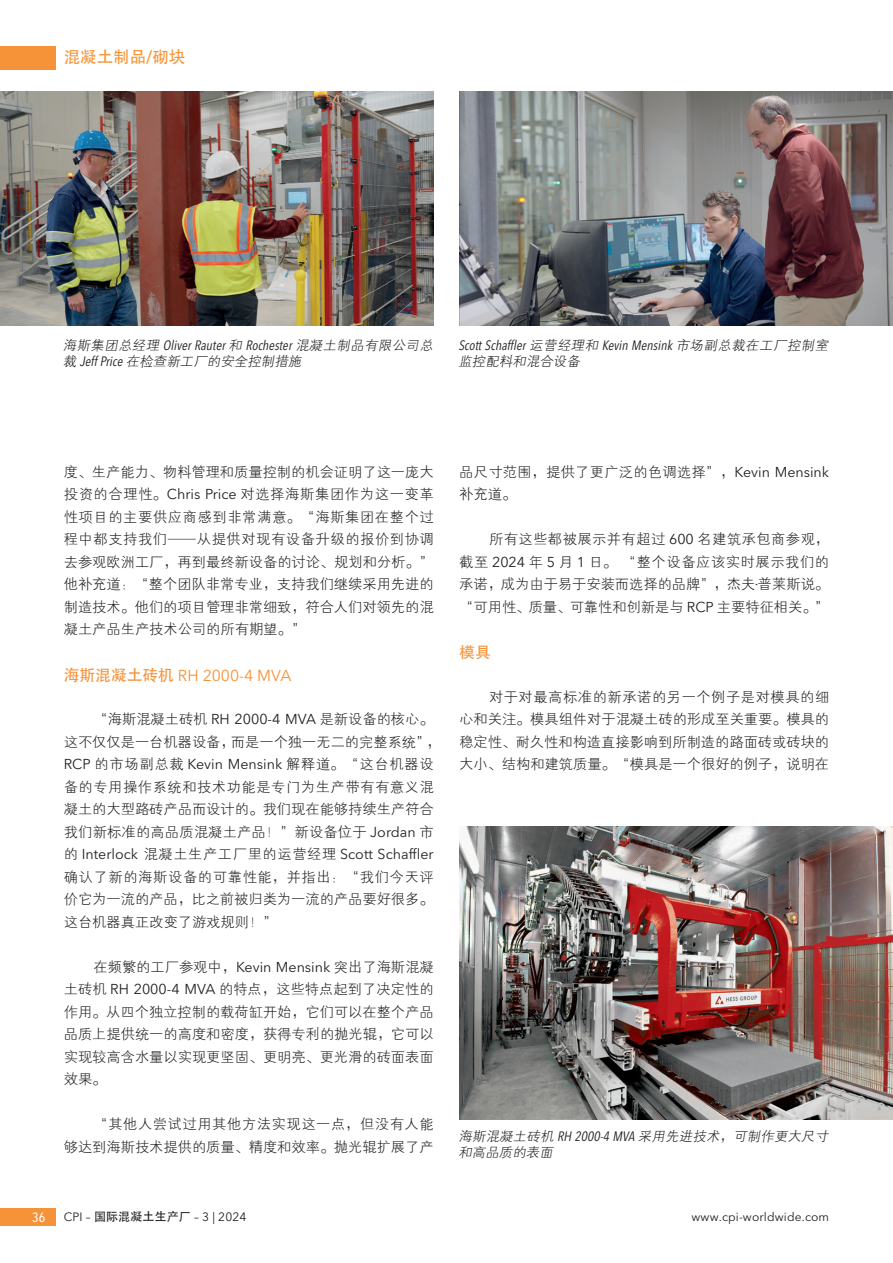
<style>
.page{position:relative;width:893px;height:1263px;background:#fff}
.page>*{position:absolute;margin:0;border:0;box-sizing:border-box;transform-origin:0 0}
.t1{font:16.5px "Adobe Heiti Std";color:#f79438}
.t2{font:15.75px "Avenir Next LT Pro";color:#f69238}
.t3{font:15.75px "Adobe Heiti Std";color:#f69238}
.t4{font:14.25px/22.5px "FZXH1 JW GB1 0";color:#231f20;text-align:justify}
.t5{font:14.25px "Avenir Next LT Pro";color:#231f20}
.t6{font:14.25px/22.5px "FZXH1 JW GB1 0";letter-spacing:.02em;color:#231f20}
.t7{font:italic condensed 13.5px "Avenir Next LT Pro";color:#231f20}
.t8{font:italic 13.5px/16.2px "FZXH1 JW GB1 0";color:#231f20}
.t9{font:500 condensed 13.5px "Avenir Next LT Pro";color:#fff}
.t10{font:12px "Avenir Next LT Pro";letter-spacing:.01em;color:#231f20}
.s1{font-family:"FZXH1 JW GB1 0";font-stretch:normal}
.s2{font-family:"Avenir Next LT Pro";font-stretch:condensed}
.s3{font-family:"Avenir Next LT Pro"}
.s4{font-family:"Adobe Heiti Std"}
.s5{font-family:"FZXH1 JW GB1 0"}
</style>
<div class="page">
<img style="left:0;top:91px;width:434px;height:234px">
<img style="left:459px;top:91px;width:434px;height:234px">
<img style="left:459px;top:826px;width:434px;height:293px">
<div style="left:0;top:1208px;width:55px;height:18px;background:#f69238"></div>
<div style="left:0;top:47px;width:55px;height:23px;background:#f69238"></div>
<p class="t1" style="left:64px;top:47px;width:123px">混凝土制品/砌块</p>
<p class="t7" style="left:63px;top:337px;width:374px"><span class="s1">海斯集团总经理</span> OliverRauter <span class="s1">和</span> Rochester <span class="s1">混凝土制品有限公司总</span></p>
<p class="t8" style="left:63px;top:353px;width:243px">裁 <span class="s2">JeffPrice</span> 在检查新工厂的安全控制措施</p>
<p class="t7" style="left:458px;top:337px;width:374px">ScottSchaffler <span class="s1">运营经理和</span> Kevin Mensink <span class="s1">市场副总裁在工厂控制室</span></p>
<p class="t8" style="left:458px;top:353px;width:126px">监控配料和混合设备</p>
<p class="t4" style="left:64px;top:461px;width:372px">度、生产能力、物料管理和质量控制的机会证明了这一庞大投资的合理性。<span class="s3">Chris Price</span> 对选择海斯集团作为这一变革性项目的主要供应商感到非常满意。“海斯集团在整个过程中都支持我们——从提供对现有设备升级的报价到协调去参观欧洲工厂，再到最终新设备的讨论、规划和分析。”他补充道：“整个团队非常专业，支持我们继续采用先进的制造技术。他们的项目管理非常细致，符合人们对领先的混凝土产品生产技术公司的所有期望。”</p>
<p class="t2" style="left:64px;top:666px;width:229px"><span class="s4">海斯混凝土砖机</span> RH 2000-4 MVA</p>
<p class="t4" style="left:64px;top:708px;width:379px;text-align:left;text-indent:30px">“海斯混凝土砖机 <span class="s3">RH 2000-4 MVA</span> 是新设备的核心。这不仅仅是一台机器设备，而是一个独一无二的完整系统”，<br><span class="s3">RCP</span> 的市场副总裁 <span class="s3">Kevin Mensink</span> 解释道。“这台机器设备的专用操作系统和技术功能是专门为生产带有有意义混凝土的大型路砖产品而设计的。我们现在能够持续生产符合我们新标准的高品质混凝土产品！”新设备位于 <span class="s3">Jordan</span> 市</p>
<p class="t5" style="left:64px;top:846px;width:371px"><span class="s5">的</span> Interlock <span class="s5">混凝土生产工厂里的运营经理</span> Scott Schaffler</p>
<p class="t4" style="left:64px;top:866px;width:372px">确认了新的海斯设备的可靠性能，并指出：“我们今天评价它为一流的产品，比之前被归类为一流的产品要好很多。这台机器真正改变了游戏规则！”</p>
<p class="t4" style="left:64px;top:956px;width:371px;text-indent:30px">在频繁的工厂参观中，<span class="s3">Kevin Mensink</span> 突出了海斯混凝土砖机 <span class="s3">RH 2000-4 MVA</span> 的特点，这些特点起到了决定性的作用。从四个独立控制的载荷缸开始，它们可以在整个产品品质上提供统一的高度和密度，获得专利的抛光辊，它可以实现较高含水量以实现更坚固、更明亮、更光滑的砖面表面效果。</p>
<p class="t4" style="left:64px;top:1113px;width:371px;text-align:right">“其他人尝试过用其他方法实现这一点，但没有人能<br>够达到海斯技术提供的质量、精度和效率。抛光辊扩展了产</p>
<p class="t6" style="left:459px;top:461px;width:371px">品尺寸范围，提供了更广泛的色调选择”，<span class="s3">Kevin Mensink</span>补充道。</p>
<p class="t4" style="left:459px;top:528px;width:371px;text-indent:30px">所有这些都被展示并有超过 <span class="s3">600</span> 名建筑承包商参观，截至 <span class="s3">2024</span> 年 <span class="s3">5</span> 月 <span class="s3">1</span> 日。 “整个设备应该实时展示我们的承诺，成为由于易于安装而选择的品牌”，杰夫<span class="s3">·</span>普莱斯说。“可用性、质量、可靠性和创新是与 <span class="s3">RCP</span> 主要特征相关。”</p>
<p class="t3" style="left:459px;top:643px;width:33px">模具</p>
<p class="t4" style="left:459px;top:686px;width:372px;text-indent:30px">对于对最高标准的新承诺的另一个例子是对模具的细心和关注。模具组件对于混凝土砖的形成至关重要。模具的稳定性、耐久性和构造直接影响到所制造的路面砖或砖块的大小、结构和建筑质量。“模具是一个很好的例子，说明在</p>
<p class="t8" style="left:458px;top:1128px;width:374px">海斯混凝土砖机 <span class="s2">RH 2000-4 MVA</span> 采用先进技术，可制作更大尺寸和高品质的表面</p>
<p class="t9" style="left:32px;top:1209px;width:15px">36</p>
<p class="t10" style="left:64px;top:1210px;width:184px">CPI – <span class="s4">国际混凝土生产厂</span> – 3 | 2024</p>
<p class="t10" style="left:692px;top:1210px;width:139px">www.cpi-worldwide.com</p>
</div>
